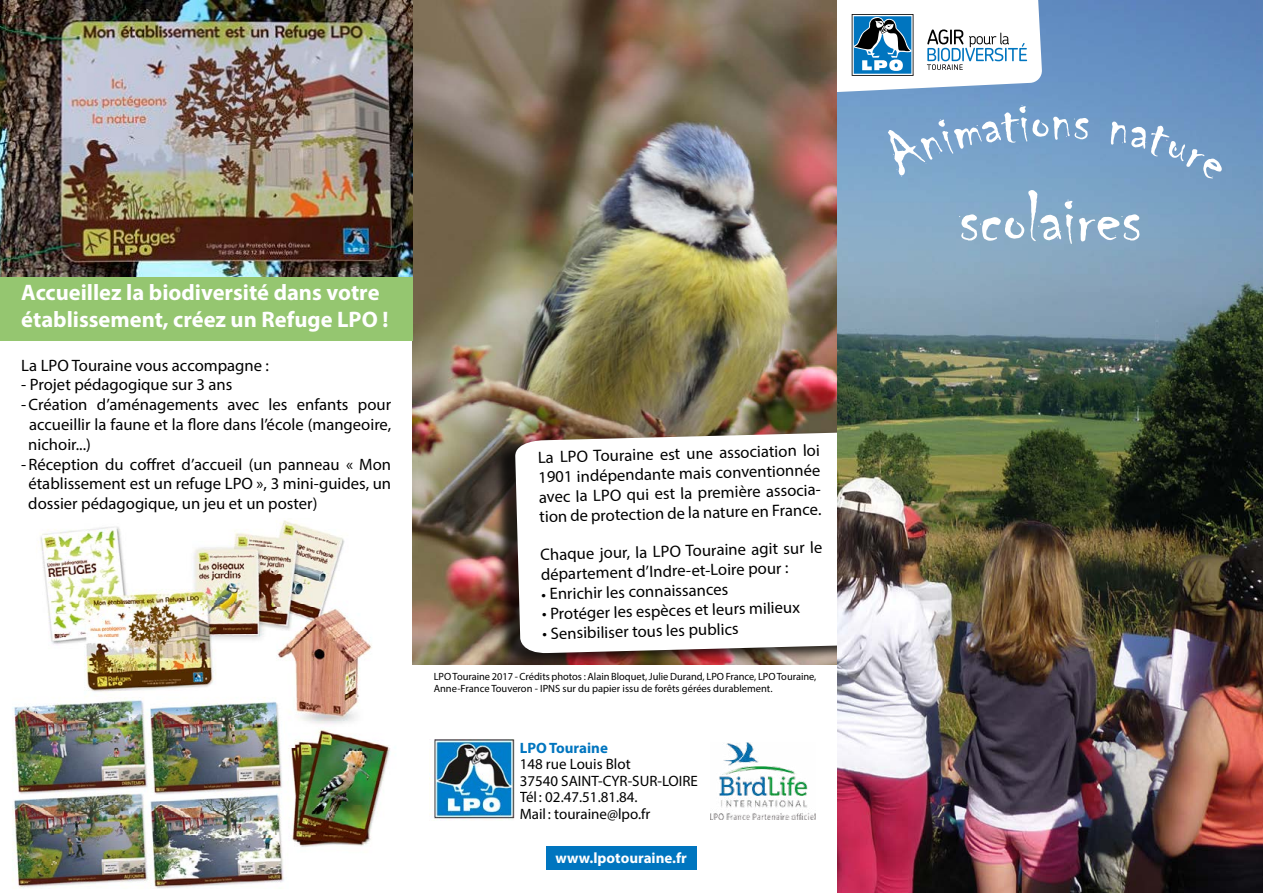
<style>
.page{position:relative;width:1263px;height:893px;background:#fff}
.page>*{position:absolute;margin:0;border:0;box-sizing:border-box;transform-origin:0 0}
.t1{font:76.5px "Chiller";color:#fff}
.t2{font:700 22.5px/27px "Myriad Pro";color:#fff}
.t3{font:16.5px/19.8px "Myriad Pro";color:#000}
.t4{font:15px/16.5px "Myriad Pro";color:#000}
.t5{font:700 15px "Myriad Pro";color:#fff}
.t6{font:700 15px "Myriad Pro";color:#0075bf}
.t7{font:10.5px/12.6px "Myriad Pro";letter-spacing:-.005em;color:#000}
</style>
<div class="page">
<img style="left:711px;top:742px;width:104px;height:77px">
<img style="left:412px;top:0;width:426px;height:665px">
<img style="left:434px;top:740px;width:81px;height:79px">
<div style="left:546px;top:846px;width:150px;height:23px;background:#0075bf"></div>
<div style="left:493px;top:429px;width:384px;height:237px;background:#000;opacity:.75"></div>
<svg style="left:515px;top:432px;width:323px;height:222px"></svg>
<div style="left:0;top:276px;width:412px;height:64px;background:#95c670"></div>
<img style="left:0;top:0;width:412px;height:276px">
<img style="left:838px;top:0;width:425px;height:893px">
<svg style="left:838px;top:0;width:204px;height:93px"></svg>
<img style="left:12px;top:520px;width:378px;height:369px">
<div style="left:879px;top:105px;width:210px;height:72px;background:#76a0ca"></div>
<div style="left:1108px;top:121px;width:116px;height:61px;background:#729cc5"></div>
<h2 class="t2" style="left:21px;top:278px;width:369px">Accueillez la biodiversité dans votre établissement, créez un Refuge LPO !</h2>
<p class="t3" style="left:21px;top:355px;width:249px">La LPO Touraine vous accompagne :</p>
<p class="t3" style="left:21px;top:375px;width:213px">- Projet pédagogique sur 3 ans</p>
<p class="t3" style="left:21px;top:394px;width:371px">-Création d’aménagements avec les enfants pour</p>
<p class="t3" style="left:29px;top:414px;width:364px">accueillir la faune et la flore dans l’école (mangeoire,</p>
<p class="t3" style="left:28px;top:434px;width:64px">nichoir...)</p>
<p class="t3" style="left:21px;top:454px;width:371px">-Réception du coffret d’accueil (un panneau « Mon</p>
<p class="t3" style="left:28px;top:474px;width:364px">établissement est un refuge LPO », 3 mini-guides, un</p>
<p class="t3" style="left:28px;top:493px;width:291px">dossier pédagogique, un jeu et un poster)</p>
<p class="t3" style="left:538px;top:446px;width:287px;rotate:-1deg">La LPO Touraine est une association loi 1901 indépendante mais conventionnée avec la LPO qui est la première associa&shy;tion de protection de la nature en France.</p>
<p class="t3" style="left:540px;top:543px;width:284px;rotate:-1deg">Chaque jour, la LPO Touraine agit sur le département d’Indre-et-Loire pour :</p>
<p class="t3" style="left:541px;top:583px;width:188px;rotate:-1deg">• Enrichir les connaissances</p>
<p class="t3" style="left:542px;top:603px;width:260px;rotate:-1deg">• Protéger les espèces et leurs milieux</p>
<p class="t3" style="left:542px;top:623px;width:198px;rotate:-1deg">• Sensibiliser tous les publics</p>
<p class="t7" style="left:434px;top:670px;width:384px">LPO Touraine 2017 - Crédits photos : Alain Bloquet, Julie Durand, LPO France, LPO Touraine,<br>Anne-France Touveron - IPNS sur du papier issu de forêts gérées durablement.</p>
<p class="t6" style="left:520px;top:738px;width:90px">LPO Touraine</p>
<p class="t4" style="left:520px;top:756px;width:180px">148 rue Louis Blot<br>37540 SAINT-CYR-SUR-LOIRE<br>Tél : 02.47.51.81.84.<br>Mail : touraine@lpo.fr</p>
<p class="t5" style="left:556px;top:848px;width:133px">www.lpotouraine.fr</p>
<h1 class="t1" style="left:959px;top:177px;width:184px">scolaires</h1>
</div>
